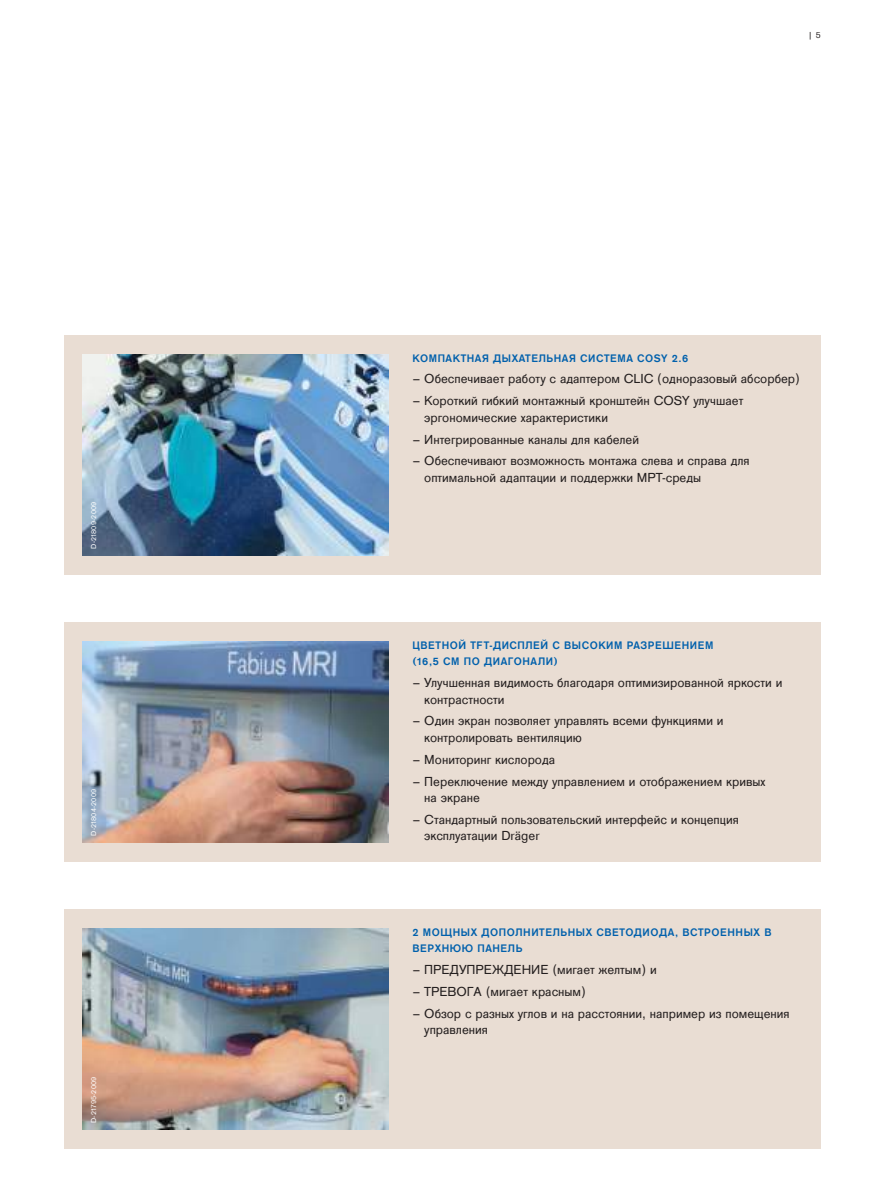
<style>
.page{position:relative;width:893px;height:1191px;background:#fff}
.page>*{position:absolute;margin:0;border:0;box-sizing:border-box;transform-origin:0 0}
.t1{font:13.5px/16.5px "Draeger Sans Global";color:#241f1f}
.t2{font:700 11.25px/16.5px "Draeger Sans Global";letter-spacing:.05em;color:#0060ac}
.t3{font:9px "Draeger Sans Global";color:#241f1f}
.t4{font:7.5px "Draeger Sans Global";letter-spacing:.025em;color:#fff}
</style>
<div class="page">
<div style="left:64px;top:909px;width:757px;height:239px;background:#e9ddd3"></div>
<img style="left:83px;top:928px;width:305px;height:201px">
<div style="left:64px;top:622px;width:757px;height:239px;background:#e9ddd3"></div>
<img style="left:83px;top:641px;width:305px;height:201px">
<div style="left:64px;top:335px;width:757px;height:239px;background:#e9ddd3"></div>
<img style="left:83px;top:354px;width:305px;height:201px">
<p class="t4" style="left:89px;top:549px;width:48px;rotate:-90deg">D-21809-2009</p>
<p class="t4" style="left:89px;top:836px;width:48px;rotate:-90deg">D-21804-2009</p>
<p class="t4" style="left:89px;top:1123px;width:48px;rotate:-90deg">D-21795-2009</p>
<p class="t3" style="left:808px;top:30px;width:14px">| 5</p>
<p class="t2" style="left:412px;top:349px;width:277px">КОМПАКТНАЯ ДЫХАТЕЛЬНАЯ СИСТЕМА COSY 2.6</p>
<p class="t1" style="left:412px;top:370px;width:389px">– Oбеспечивает работу с адаптером CLIC (одноразовый абсорбер)</p>
<p class="t1" style="left:424px;top:392px;width:321px;text-indent:-12px">– Короткий гибкий монтажный кронштейн COSY улучшает эргономические характеристики</p>
<p class="t1" style="left:412px;top:431px;width:228px">– Интегрированные каналы для кабелей</p>
<p class="t1" style="left:424px;top:452px;width:327px;text-indent:-12px">– Обеспечивают возможность монтажа слева и справа для оптимальной адаптации и поддержки МРТ-среды</p>
<p class="t2" style="left:412px;top:636px;width:302px">ЦВЕТНОЙ TFT-ДИСПЛЕЙ С ВЫСОКИМ РАЗРЕШЕНИЕМ (16,5 СМ ПО ДИАГОНАЛИ)</p>
<p class="t1" style="left:424px;top:674px;width:360px;text-indent:-12px">– Улучшенная видимость благодаря оптимизированной яркости и контрастности</p>
<p class="t1" style="left:424px;top:712px;width:301px;text-indent:-12px">– Один экран позволяет управлять всеми функциями и контролировать вентиляцию</p>
<p class="t1" style="left:412px;top:751px;width:144px">– Мониторинг кислорода</p>
<p class="t1" style="left:424px;top:772px;width:343px;text-indent:-12px">– Переключение между управлением и отображением кривых на экране</p>
<p class="t1" style="left:424px;top:811px;width:316px;text-indent:-12px">– Стандартный пользовательский интерфейс и концепция эксплуатации Dräger</p>
<p class="t2" style="left:412px;top:923px;width:360px">2 МОЩНЫХ ДОПОЛНИТЕЛЬНЫХ СВЕТОДИОДА, ВСТРОЕННЫХ В<br>ВЕРХНЮЮ ПАНЕЛЬ</p>
<p class="t1" style="left:412px;top:961px;width:246px">– ПРЕДУПРЕЖДЕНИЕ (мигает желтым) и</p>
<p class="t1" style="left:412px;top:983px;width:175px">– ТРЕВОГА (мигает красным)</p>
<p class="t1" style="left:424px;top:1005px;width:367px;text-indent:-12px">– Обзор с разных углов и на расстоянии, например из помещения управления</p>
</div>
